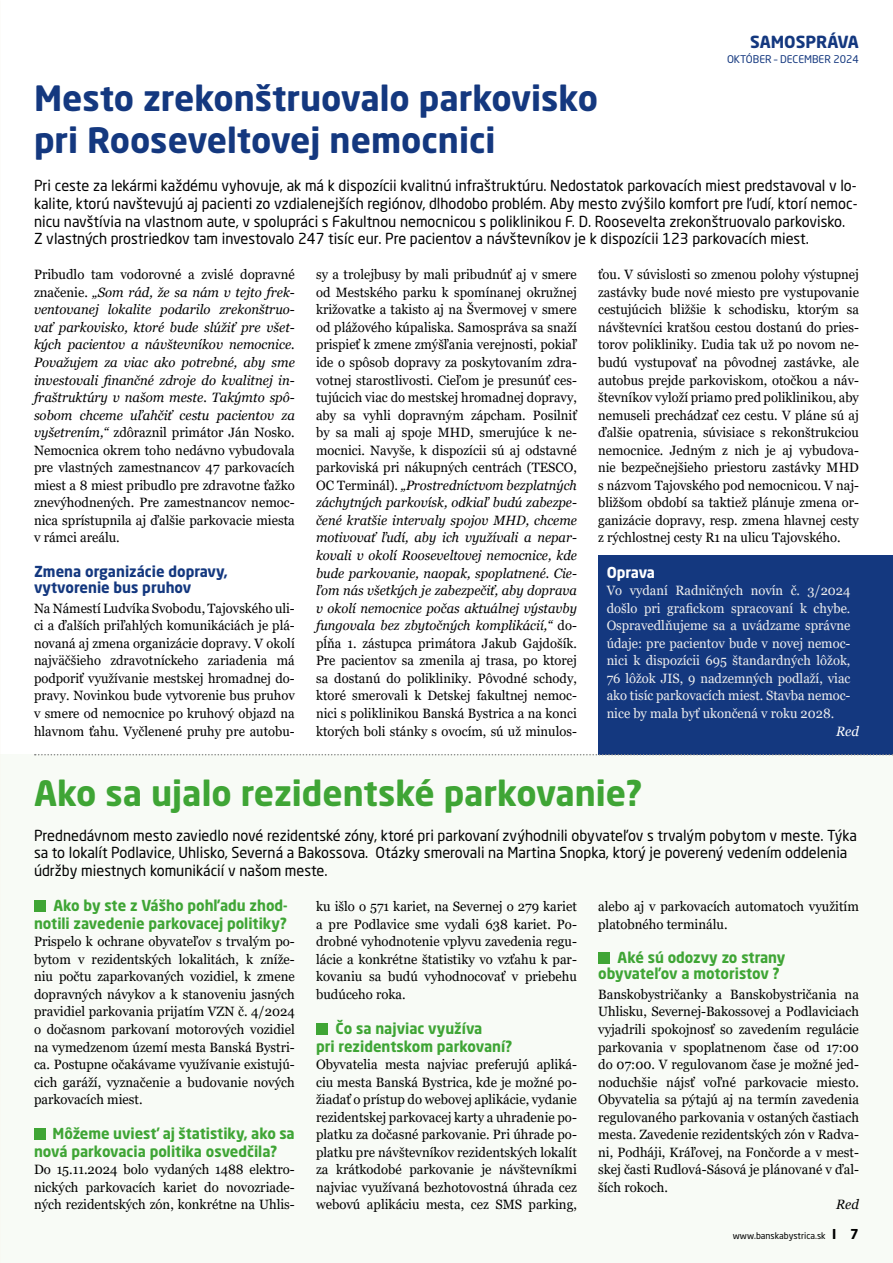
<style>
.page{position:relative;width:893px;height:1263px;background:#fff}
.page>*{position:absolute;margin:0;border:0;box-sizing:border-box;transform-origin:0 0}
.t1{font:700 34.5px/41.4px "Neo Sans Pro";color:#14387f}
.t2{font:700 34.5px "Neo Sans Pro";color:#3fa535}
.t3{font:700 16.5px "Neo Sans Pro";color:#14387f}
.t4{font:15px/17.5px "Neo Sans Pro";color:#000}
.t5{font:700 15px/17.5px "Neo Sans Pro";color:#3fa535}
.t6{font:700 15px/16.5px "Neo Sans Pro";color:#14387f}
.t7{font:700 15px "Neo Sans Pro";letter-spacing:-.025em;color:#fff}
.t8{font:13.5px/17.5px "Georgia";color:#000;text-align:justify;scale:.96 1}
.t9{font:13.5px/17.5px "Georgia";color:#000;text-align:justify}
.t10{font:italic 13.5px/17.5px "Georgia";color:#000;text-align:justify}
.t11{font:13.5px/17.5px "Georgia";color:#ededed;text-align:justify;scale:.96 1}
.t12{font:italic 13.5px "Georgia";color:#fff}
.t13{font:10.5px "Neo Sans Pro";color:#14387f}
.t14{font:9px "Neo Sans Pro";color:#000}
.s1{font-style:normal}
.s2{font-style:italic}
.s3{font-weight:700;font-size:13.5px}
</style>
<div class="page">
<div style="left:0;top:755px;width:893px;height:508px;background:#f8fbf6"></div>
<div style="left:598px;top:556px;width:295px;height:199px;background:#14387f"></div>
<div style="left:34px;top:900px;width:12px;height:12px;background:#3fa535"></div>
<div style="left:34px;top:1128px;width:12px;height:12px;background:#3fa535"></div>
<div style="left:316px;top:1023px;width:12px;height:12px;background:#3fa535"></div>
<div style="left:598px;top:952px;width:12px;height:12px;background:#3fa535"></div>
<svg style="left:35px;top:754px;width:858px;height:1px"></svg>
<p class="t3" style="left:750px;top:31px;width:110px">SAMOSPRÁVA</p>
<p class="t13" style="left:727px;top:52px;width:133px">OKTÓBER – DECEMBER 2024</p>
<h1 class="t1" style="left:34px;top:77px;width:565px">Mesto zrekonštruovalo parkovisko pri Rooseveltovej nemocnici</h1>
<p class="t4" style="left:34px;top:177px;width:825px">Pri ceste za lekármi každému vyhovuje, ak má k dispozícii kvalitnú infraštruktúru. Nedostatok parkovacích miest predstavoval v lo&shy;kalite, ktorú navštevujú aj pacienti zo vzdialenejších regiónov, dlhodobo problém. Aby mesto zvýšilo komfort pre ľudí, ktorí nemoc&shy;nicu navštívia na vlastnom aute, v spolupráci s Fakultnou nemocnicou s poliklinikou F. D. Roosevelta zrekonštruovalo parkovisko.<br>Z vlastných prostriedkov tam investovalo 247 tisíc eur. Pre pacientov a návštevníkov je k dispozícii 123 parkovacích miest.</p>
<p class="t10" style="left:34px;top:266px;width:262px"><span class="s1">Pribudlo tam vodorovné a zvislé dopravné značenie.</span> „Som rád, že sa nám v tejto frek&shy;ventovanej lokalite podarilo zrekonštruo&shy;vať parkovisko, ktoré bude slúžiť pre všet&shy;kých pacientov a návštevníkov nemocnice.<br>Považujem za viac ako potrebné, aby sme investovali finančné zdroje do kvalitnej in&shy;fraštruktúry v našom meste. Takýmto spô&shy;sobom chceme uľahčiť cestu pacientov za vyšetrením,“ <span class="s1">zdôraznil primátor Ján Nosko.<br>Nemocnica okrem toho nedávno vybudovala pre vlastných zamestnancov 47 parkovacích miest a 8 miest pribudlo pre zdravotne ťažko znevýhodnených. Pre zamestnancov nemoc&shy;nica sprístupnila aj ďalšie parkovacie miesta v rámci areálu.</span></p>
<p class="t6" style="left:34px;top:562px;width:195px">Zmena organizácie dopravy, vytvorenie bus pruhov</p>
<p class="t8" style="left:34px;top:599px;width:273px">Na Námestí Ludvíka Svobodu, Tajovského uli&shy;ci a ďalších priľahlých komunikáciách je plá&shy;novaná aj zmena organizácie dopravy. V okolí najväčšieho zdravotníckeho zariadenia má podporiť využívanie mestskej hromadnej do&shy;pravy. Novinkou bude vytvorenie bus pruhov v smere od nemocnice po kruhový objazd na hlavnom ťahu. Vyčlenené pruhy pre autobu-</p>
<p class="t8" style="left:316px;top:266px;width:273px">sy a trolejbusy by mali pribudnúť aj v smere od Mestského parku k spomínanej okružnej križovatke a takisto aj na Švermovej v smere od plážového kúpaliska. Samospráva sa snaží prispieť k zmene zmýšľania verejnosti, pokiaľ ide o spôsob dopravy za poskytovaním zdra&shy;votnej starostlivosti. Cieľom je presunúť ces&shy;tujúcich viac do mestskej hromadnej dopravy, aby sa vyhli dopravným zápcham. Posilniť by sa mali aj spoje MHD, smerujúce k ne&shy;mocnici. Navyše, k dispozícii sú aj odstavné parkoviská pri nákupných centrách (TESCO, OC Terminál). <span class="s2">„Prostredníctvom bezplatných záchytných parkovísk, odkiaľ budú zabezpe&shy;čené kratšie intervaly spojov MHD, chceme motivovať ľudí, aby ich využívali a nepar&shy;kovali v okolí Rooseveltovej nemocnice, kde bude parkovanie, naopak, spoplatnené. Cie&shy;ľom nás všetkých je zabezpečiť, aby doprava v okolí nemocnice počas aktuálnej výstavby fungovala bez zbytočných komplikácií,“</span> do&shy;pĺňa 1. zástupca primátora Jakub Gajdošík.<br>Pre pacientov sa zmenila aj trasa, po ktorej sa dostanú do polikliniky. Pôvodné schody, ktoré smerovali k Detskej fakultnej nemoc&shy;nici s poliklinikou Banská Bystrica a na konci ktorých boli stánky s ovocím, sú už minulos-</p>
<p class="t8" style="left:598px;top:266px;width:273px">ťou. V súvislosti so zmenou polohy výstupnej zastávky bude nové miesto pre vystupovanie cestujúcich bližšie k schodisku, ktorým sa návštevníci kratšou cestou dostanú do pries&shy;torov polikliniky. Ľudia tak už po novom ne&shy;budú vystupovať na pôvodnej zastávke, ale autobus prejde parkoviskom, otočkou a náv&shy;števníkov vyloží priamo pred poliklinikou, aby nemuseli prechádzať cez cestu. V pláne sú aj ďalšie opatrenia, súvisiace s rekonštrukciou nemocnice. Jedným z nich je aj vybudova&shy;nie bezpečnejšieho priestoru zastávky MHD s názvom Tajovského pod nemocnicou. V naj&shy;bližšom období sa taktiež plánuje zmena or&shy;ganizácie dopravy, resp. zmena hlavnej cesty z rýchlostnej cesty R1 na ulicu Tajovského.</p>
<p class="t7" style="left:607px;top:562px;width:50px">Oprava</p>
<p class="t11" style="left:607px;top:582px;width:255px">Vo vydaní Radničných novín č. 3/2024 došlo pri grafickom spracovaní k chybe.<br>Ospravedlňujeme sa a uvádzame správne údaje: pre pacientov bude v novej nemoc&shy;nici k dispozícii 695 štandardných lôžok, 76 lôžok JIS, 9 nadzemných podlaží, viac ako tisíc parkovacích miest. Stavba nemoc&shy;nice by mala byť ukončená v roku 2028.</p>
<p class="t12" style="left:836px;top:722px;width:24px">Red</p>
<h1 class="t2" style="left:34px;top:771px;width:610px">Ako sa ujalo rezidentské parkovanie?</h1>
<p class="t4" style="left:34px;top:826px;width:825px">Prednedávnom mesto zaviedlo nové rezidentské zóny, ktoré pri parkovaní zvýhodnili obyvateľov s trvalým pobytom v meste. Týka sa to lokalít Podlavice, Uhlisko, Severná a Bakossova. Otázky smerovali na Martina Snopka, ktorý je poverený vedením oddelenia údržby miestnych komunikácií v našom meste.</p>
<p class="t5" style="left:34px;top:896px;width:255px;text-align:right">Ako by ste z Vášho pohľadu zhod&shy;notili zavedenie parkovacej politiky?</p>
<p class="t9" style="left:34px;top:933px;width:262px">Prispelo k ochrane obyvateľov s trvalým po&shy;bytom v rezidentských lokalitách, k zníže&shy;niu počtu zaparkovaných vozidiel, k zmene dopravných návykov a k stanoveniu jasných pravidiel parkovania prijatím VZN č. 4/2024 o dočasnom parkovaní motorových vozidiel na vymedzenom území mesta Banská Bystri&shy;ca. Postupne očakávame využívanie existujú&shy;cich garáží, vyznačenie a budovanie nových parkovacích miest.</p>
<p class="t5" style="left:34px;top:1124px;width:262px;text-indent:19px">Môžeme uviesť aj štatistiky, ako sa nová parkovacia politika osvedčila?</p>
<p class="t9" style="left:34px;top:1161px;width:262px">Do 15.11.2024 bolo vydaných 1488 elektro&shy;nických parkovacích kariet do novozriade&shy;ných rezidentských zón, konkrétne na Uhlis-</p>
<p class="t9" style="left:316px;top:898px;width:262px">ku išlo o 571 kariet, na Severnej o 279 kariet a pre Podlavice sme vydali 638 kariet. Po&shy;drobné vyhodnotenie vplyvu zavedenia regu&shy;lácie a konkrétne štatistiky vo vzťahu k par&shy;kovaniu sa budú vyhodnocovať v priebehu budúceho roka.</p>
<p class="t5" style="left:316px;top:1019px;width:198px;text-indent:19px">Čo sa najviac využíva<br>pri rezidentskom parkovaní?</p>
<p class="t9" style="left:316px;top:1056px;width:262px">Obyvatelia mesta najviac preferujú apliká&shy;ciu mesta Banská Bystrica, kde je možné po&shy;žiadať o prístup do webovej aplikácie, vydanie rezidentskej parkovacej karty a uhradenie po&shy;platku za dočasné parkovanie. Pri úhrade po&shy;platku pre návštevníkov rezidentských lokalít za krátkodobé parkovanie je návštevníkmi najviac využívaná bezhotovostná úhrada cez webovú aplikáciu mesta, cez SMS parking,</p>
<p class="t9" style="left:598px;top:898px;width:262px">alebo aj v parkovacích automatoch využitím platobného terminálu.</p>
<p class="t5" style="left:598px;top:948px;width:189px;line-height:16.5px;text-indent:19px">Aké sú odozvy zo strany obyvateľov a motoristov ?</p>
<p class="t9" style="left:598px;top:986px;width:262px">Banskobystričanky a Banskobystričania na Uhlisku, Severnej-Bakossovej a Podlaviciach vyjadrili spokojnosť so zavedením regulácie parkovania v spoplatnenom čase od 17:00 do 07:00. V regulovanom čase je možné jed&shy;noduchšie nájsť voľné parkovacie miesto.<br>Obyvatelia sa pýtajú aj na termín zavedenia regulovaného parkovania v ostaných častiach mesta. Zavedenie rezidentských zón v Radva&shy;ni, Podháji, Kráľovej, na Fončorde a v mest&shy;skej časti Rudlová-Sásová je plánované v ďal&shy;ších rokoch.</p>
<p class="t10" style="left:836px;top:1196px;width:24px">Red</p>
<p class="t14" style="left:733px;top:1230px;width:128px">www.banskabystrica.sk <span class="s3">I 7</span></p>
</div>
